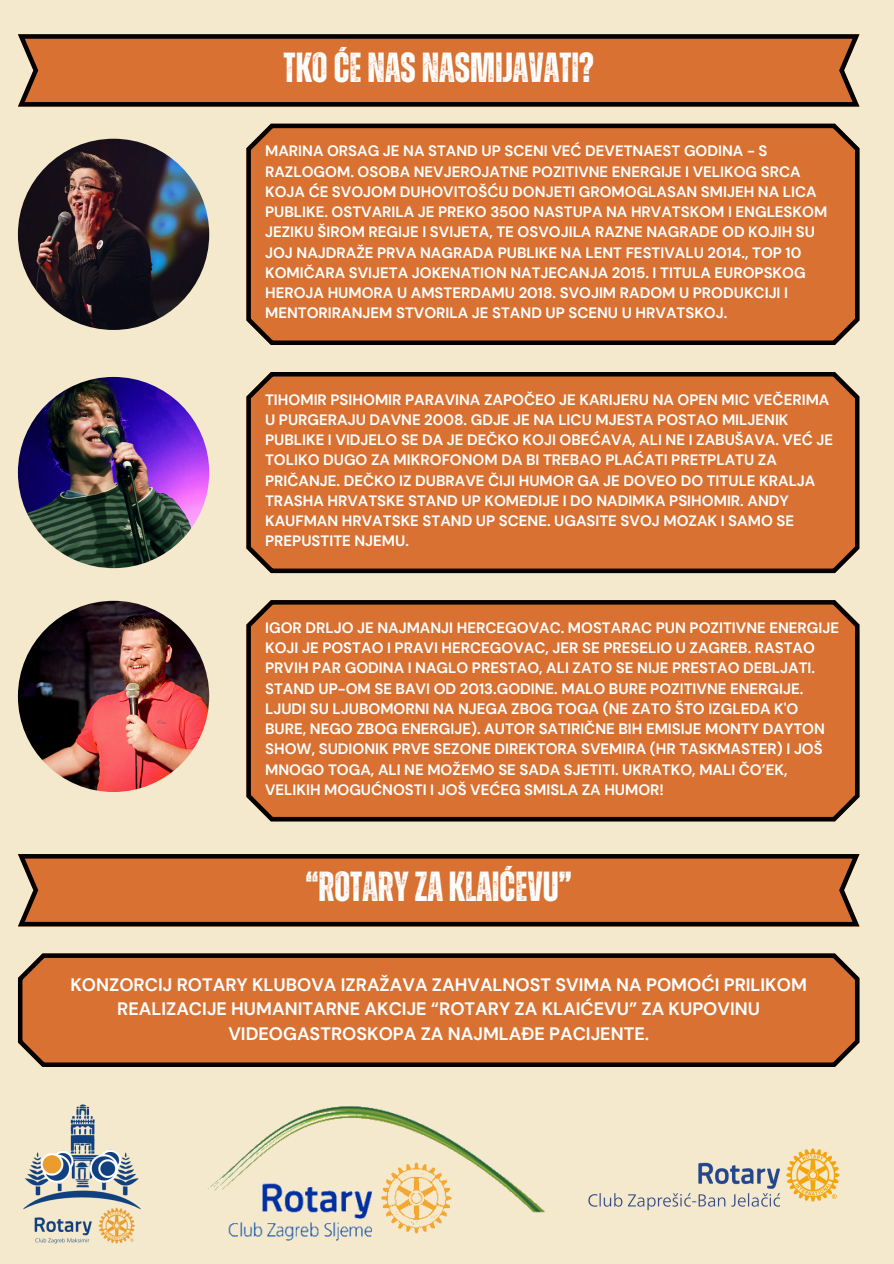
<style>
.page{position:relative;width:894px;height:1264px;background:#fff}
.page>*{position:absolute;margin:0;border:0;box-sizing:border-box;transform-origin:0 0}
.t1{font:700 42px "Zuume Rough";color:#fff}
.t2{font:700 18px/24.8px "DM Sans";color:#fff;text-align:center}
.t3{font:700 15px/20.2px "DM Sans";color:#fff}
</style>
<div class="page">
<div style="left:0;top:0;width:893px;height:1263px;background:#f4e9cd"></div>
<img style="left:18px;top:139px;width:191px;height:191px;border-radius:50%">
<img style="left:18px;top:601px;width:191px;height:191px;border-radius:50%">
<img style="left:18px;top:377px;width:191px;height:191px;border-radius:50%">
<svg style="left:246px;top:372px;width:613px;height:201px;background:#cc6b2f"></svg>
<div style="left:246px;top:600px;width:613px;height:221px;background:#d87131"></div>
<div style="left:246px;top:124px;width:613px;height:221px;background:#d87131"></div>
<svg style="left:18px;top:34px;width:840px;height:72px;background:#bd642d"></svg>
<img style="left:207px;top:1106px;width:270px;height:135px">
<img style="left:23px;top:1104px;width:118px;height:140px">
<img style="left:477px;top:1148px;width:363px;height:65px">
<svg style="left:18px;top:854px;width:840px;height:72px;background:#bc642d"></svg>
<svg style="left:18px;top:953px;width:840px;height:113px;background:#c7692f"></svg>
<p class="t1" style="left:283px;top:48px;width:312px">TKOĆE NAS NASMIJAVATI?</p>
<p class="t3" style="left:265px;top:141px;width:563px">MARINA ORSAG JE NA STAND UP SCENI VEĆ DEVETNAEST GODINA - S RAZLOGOM. OSOBA NEVJEROJATNE POZITIVNE ENERGIJE I VELIKOG SRCA KOJA ĆE SVOJOM DUHOVITOŠĆU DONJETI GROMOGLASAN SMIJEH NA LICA PUBLIKE. OSTVARILA JE PREKO 3500 NASTUPA NA HRVATSKOM I ENGLESKOM JEZIKU ŠIROM REGIJE I SVIJETA, TE OSVOJILA RAZNE NAGRADE OD KOJIH SU JOJ NAJDRAŽE PRVA NAGRADA PUBLIKE NA LENT FESTIVALU 2014., TOP 10<br>KOMIČARA SVIJETA JOKENATION NATJECANJA 2015. I TITULA EUROPSKOG HEROJA HUMORA U AMSTERDAMU 2018. SVOJIM RADOM U PRODUKCIJI I MENTORIRANJEM STVORILA JE STAND UP SCENU U HRVATSKOJ.</p>
<p class="t3" style="left:265px;top:389px;width:569px">TIHOMIR PSIHOMIR PARAVINA ZAPOČEO JE KARIJERU NA OPEN MIC VEČERIMA U PURGERAJU DAVNE 2008. GDJE JE NA LICU MJESTA POSTAO MILJENIK PUBLIKE I VIDJELO SE DA JE DEČKO KOJI OBEĆAVA, ALI NE I ZABUŠAVA. VEĆ JE TOLIKO DUGO ZA MIKROFONOM DA BI TREBAO PLAĆATI PRETPLATU ZA PRIČANJE. DEČKO IZ DUBRAVE ČIJI HUMOR GA JE DOVEO DO TITULE KRALJA TRASHA HRVATSKE STAND UP KOMEDIJE I DO NADIMKA PSIHOMIR. ANDY KAUFMAN HRVATSKE STAND UP SCENE. UGASITE SVOJ MOZAK I SAMO SE PREPUSTITE NJEMU.</p>
<p class="t3" style="left:265px;top:617px;width:575px">IGOR DRLJO JE NAJMANJI HERCEGOVAC. MOSTARAC PUN POZITIVNE ENERGIJE KOJI JE POSTAO I PRAVI HERCEGOVAC, JER SE PRESELIO U ZAGREB. RASTAO PRVIH PAR GODINA I NAGLO PRESTAO, ALI ZATO SE NIJE PRESTAO DEBLJATI.<br>STAND UP-OM SE BAVI OD 2013.GODINE. MALO BURE POZITIVNE ENERGIJE.<br>LJUDI SU LJUBOMORNI NA NJEGA ZBOG TOGA (NE ZATO ŠTO IZGLEDA K'O BURE, NEGO ZBOG ENERGIJE). AUTOR SATIRIČNE BIH EMISIJE MONTY DAYTON SHOW, SUDIONIK PRVE SEZONE DIREKTORA SVEMIRA (HR TASKMASTER) I JOŠ MNOGO TOGA, ALI NE MOŽEMO SE SADA SJETITI. UKRATKO, MALI ČO’EK, VELIKIH MOGUĆNOSTI I JOŠ VEĆEG SMISLA ZA HUMOR!</p>
<p class="t1" style="left:306px;top:867px;width:267px">“ROTARYZAKLAIĆEVU”</p>
<p class="t2" style="left:70px;top:972px;width:737px">KONZORCIJ ROTARY KLUBOVA IZRAŽAVA ZAHVALNOST SVIMA NA POMOĆI PRILIKOM<br>REALIZACIJE HUMANITARNE AKCIJE “ROTARY ZA KLAIĆEVU” ZA KUPOVINU<br>VIDEOGASTROSKOPA ZA NAJMLAĐE PACIJENTE.</p>
</div>
